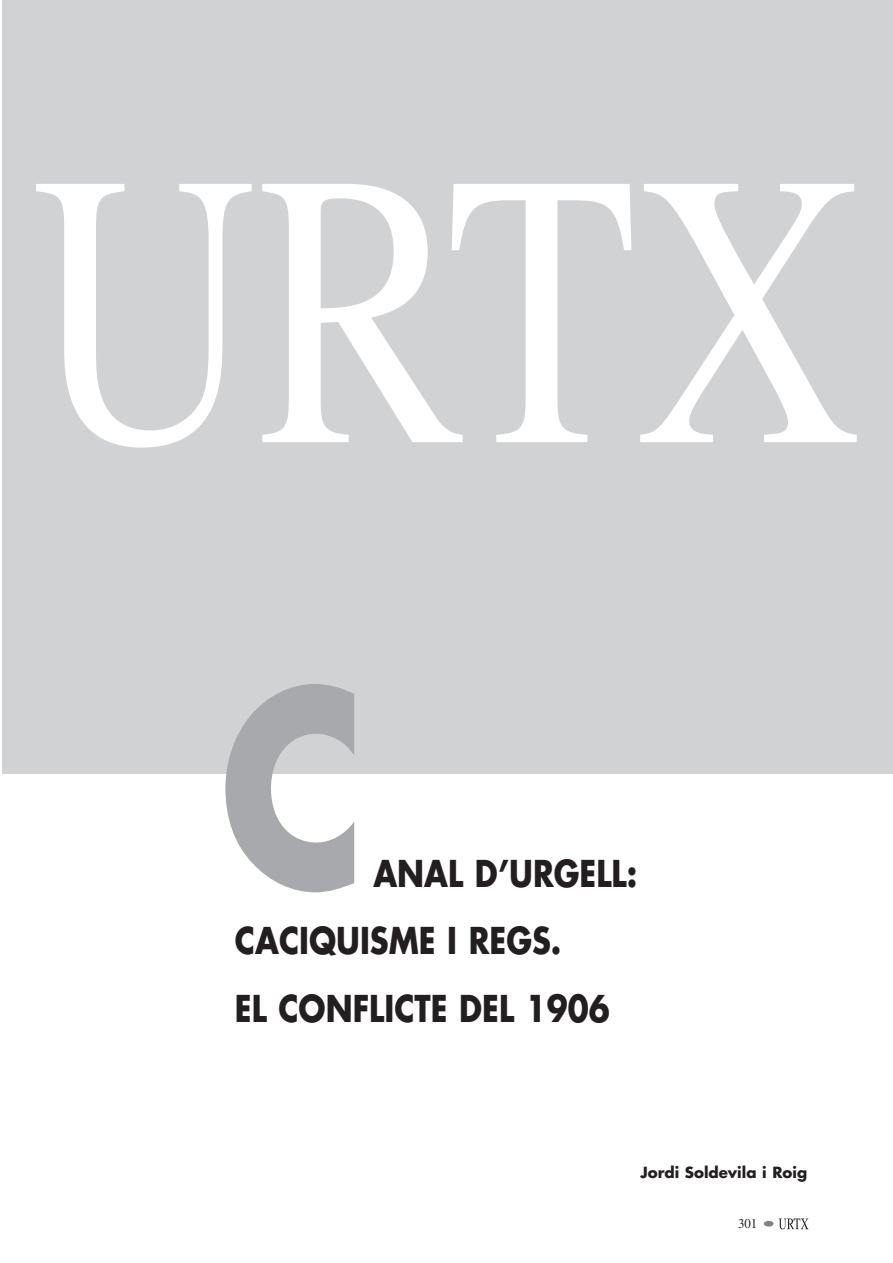
<style>
.page{position:relative;width:893px;height:1263px;background:#fff}
.page>*{position:absolute;margin:0;border:0;box-sizing:border-box;transform-origin:0 0}
.t1{font:390px "Times";color:#fff;scale:.8 1}
.t2{font:700 262.5px "Futura";color:#a8a9ad;scale:.85 1}
.t3{font:700 36px/67.5px "Futura";color:#231f20;scale:.85 1}
.t4{font:700 15px "Futura";color:#231f20}
.t5{font:13.5px "Times";color:#231f20;scale:.95 1}
</style>
<div class="page">
<div style="left:764px;top:1221px;width:10px;height:5px;background:#808285;border-radius:50%"></div>
<img style="left:779px;top:1219px;width:30px;height:10px">
<div style="left:2px;top:0;width:891px;height:774px;background:#d1d2d4"></div>
<h1 class="t1" style="left:32px;top:176px;width:1040px">URTX</h1>
<h2 class="t2" style="left:220px;top:669px;width:175px">C</h2>
<p class="t3" style="left:235px;top:843px;width:475px;text-indent:138px">ANAL D’URGELL:<br>CACIQUISME I REGS.<br>EL CONFLICTE DEL 1906</p>
<p class="t4" style="left:640px;top:1166px;width:168px">Jordi Soldevila i Roig</p>
<p class="t5" style="left:738px;top:1219px;width:22px">301</p>
</div>
